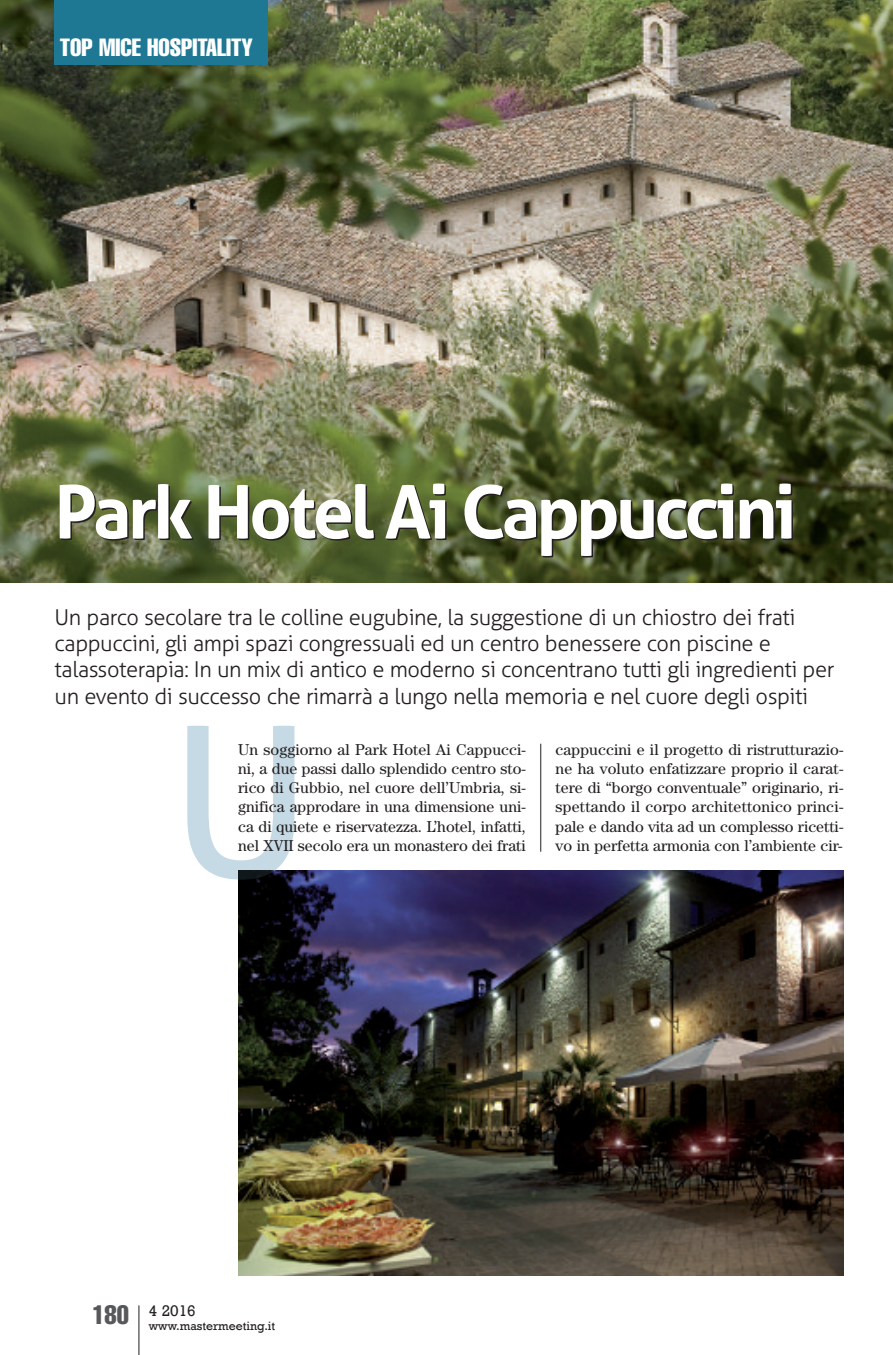
<style>
.page{position:relative;width:893px;height:1355px;background:#fff}
.page>*{position:absolute;margin:0;border:0;box-sizing:border-box;transform-origin:0 0}
.t1{font:700 73.5px "Aller";letter-spacing:-.05em;color:#fff}
.t2{font:extra-condensed 24.5px "Helvetica";color:#fff}
.t3{font:300 21.88px/26.2px "Aller";letter-spacing:-.02em;color:#231f20}
.t4{font:15.75px/19.2px "Century";color:#231f20;text-align:justify}
.t5{font:15.75px "Rockwell";color:#231f20}
.t6{font:12.25px "Rockwell";color:#231f20}
</style>
<div class="page">
<hr style="left:540px;top:743px;width:1px;height:108px;background:#231f20">
<img style="left:0;top:0;width:893px;height:582px">
<hr style="left:138px;top:1305px;width:1px;height:49px;background:#231f20">
<div style="left:55px;top:0;width:213px;height:64px;background:#1e7793"></div>
<img style="left:238px;top:870px;width:605px;height:405px">
<svg style="left:187px;top:725px;width:108px;height:154px"></svg>
<img style="left:238px;top:870px;width:37px;height:9px">
<h2 class="t2" style="left:60px;top:39px;width:195px">TOP MICE HOSPITALITY</h2>
<h1 class="t1" style="left:55px;top:469px;width:743px">Park Hotel Ai Cappuccini</h1>
<p class="t3" style="left:55px;top:604px;width:781px">Un parco secolare tra le colline eugubine, la suggestione di un chiostro dei frati cappuccini, gli ampi spazi congressuali ed un centro benessere con piscine e talassoterapia: In un mix di antico e moderno si concentrano tutti gli ingredienti per un evento di successo che rimarrà a lungo nella memoria e nel cuore degli ospiti</p>
<p class="t4" style="left:238px;top:741px;width:289px">Un soggiorno al Park Hotel Ai Cappucci&shy;ni, a due passi dallo splendido centro sto&shy;rico di Gubbio, nel cuore dell’Umbria, si&shy;gnifica approdare in una dimensione uni&shy;ca di quiete e riservatezza. L’hotel, infatti, nel XVII secolo era un monastero dei frati</p>
<p class="t4" style="left:556px;top:741px;width:289px">cappuccini e il progetto di ristrutturazio&shy;ne ha voluto enfatizzare proprio il carat&shy;tere di “borgo conventuale” originario, ri&shy;spettando il corpo architettonico princi&shy;pale e dando vita ad un complesso ricetti&shy;vo in perfetta armonia con l’ambiente cir-</p>
<p class="t6" style="left:92px;top:1318px;width:184px"><sup>180</sup> www.mastermeeting.it</p>
<p class="t5" style="left:149px;top:1300px;width:49px">4 2016</p>
</div>
